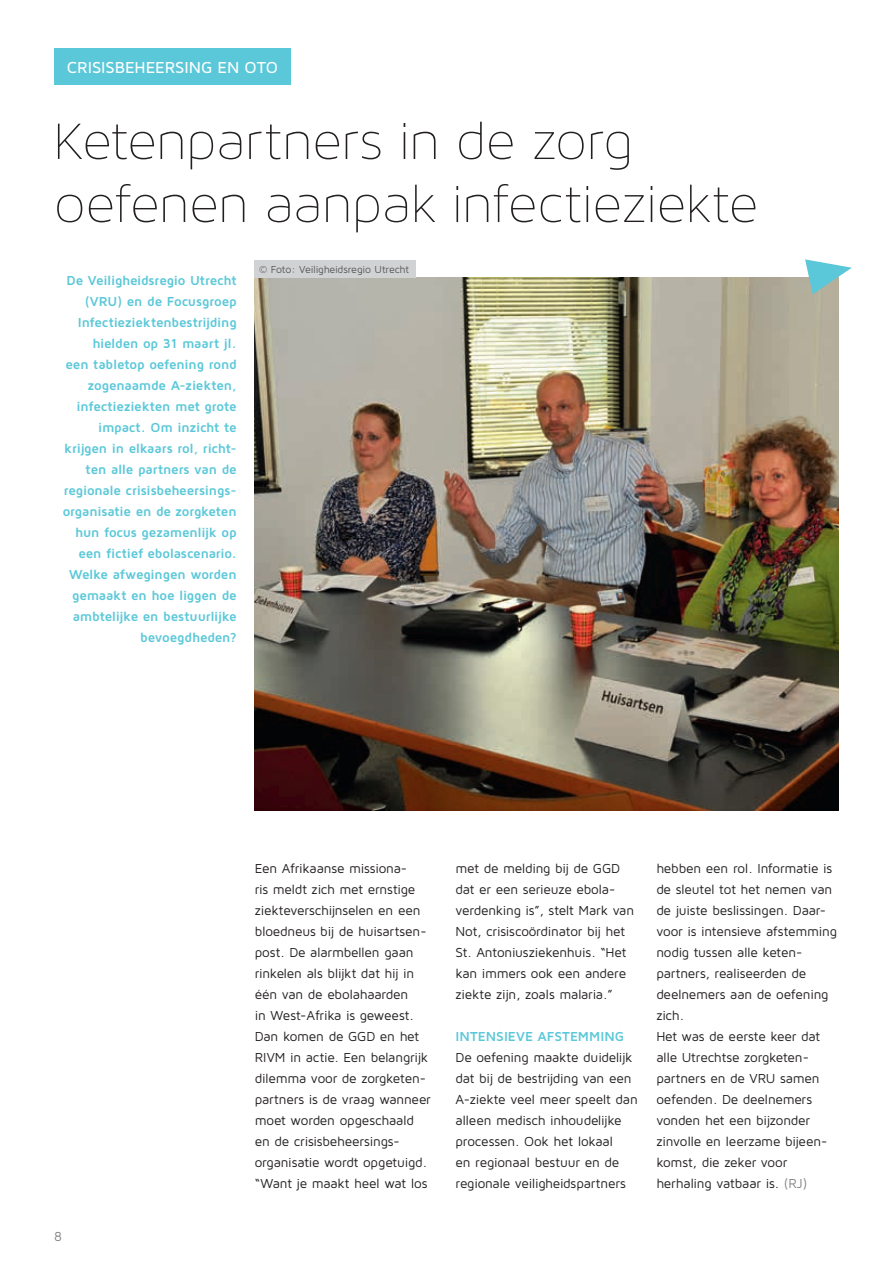
<style>
.page{position:relative;width:893px;height:1263px;background:#fff}
.page>*{position:absolute;margin:0;border:0;box-sizing:border-box;transform-origin:0 0}
.t1{font:57px/63px "Maven Pro Light 200";color:#231f20}
.t2{font:500 16.5px "Maven Pro";letter-spacing:-.005em;color:#fff}
.t3{font:13.5px/21px "Maven Pro";letter-spacing:-.015em;color:#231f20}
.t4{font:700 13.5px/21px "Maven Pro";letter-spacing:-.015em;color:#5bc8d9;text-align:right}
.t5{font:13.5px "Maven Pro";color:#808285}
.t6{font:10.5px "Maven Pro";letter-spacing:-.015em;color:#57585a}
.s1{color:#808285}
</style>
<div class="page">
<img style="left:255px;top:278px;width:584px;height:532px">
<div style="left:255px;top:260px;width:161px;height:18px;background:#d1d2d4"></div>
<div style="left:54px;top:48px;width:237px;height:37px;background:#5bc8d9"></div>
<svg style="left:805px;top:259px;width:47px;height:35px"></svg>
<p class="t2" style="left:67px;top:57px;width:213px">CRISISBEHEERSING EN OTO</p>
<h1 class="t1" style="left:54px;top:109px;width:705px">Ketenpartners in de zorg oefenen aanpak infectieziekte</h1>
<p class="t4" style="left:63px;top:269px;width:176px">De Veiligheidsregio Utrecht (VRU) en de Focusgroep<br>Infectieziektenbestrijding hielden op 31 maart jl.<br>een tabletop oefening rond zogenaamde A-ziekten, infectieziekten met grote impact. Om inzicht te krijgen in elkaars rol, richt&shy;ten alle partners van de regionale crisisbeheersings&shy;organisatie en de zorgketen hun focus gezamenlijk op een fictief ebolascenario.<br>Welke afwegingen worden gemaakt en hoe liggen de ambtelijke en bestuurlijke bevoegdheden?</p>
<p class="t6" style="left:259px;top:263px;width:152px">© Foto: Veiligheidsregio Utrecht</p>
<p class="t5" style="left:54px;top:1228px;width:9px">8</p>
<p class="t3" style="left:255px;top:857px;width:178px">Een Afrikaanse missiona-<br>ris meldt zich met ernstige ziekteverschijnselen en een bloedneus bij de huisartsen&shy;post. De alarmbellen gaan rinkelen als blijkt dat hij in één van de ebolahaarden<br>in West-Afrika is geweest.<br>Dan komen de GGD en het<br>RIVM in actie. Een belangrijk dilemma voor de zorgketen&shy;partners is de vraag wanneer moet worden opgeschaald en de crisisbeheersings&shy;organisatie wordt opgetuigd. “Want je maakt heel wat los</p>
<p class="t3" style="left:456px;top:857px;width:180px">met de melding bij de GGD dat er een serieuze ebola&shy;verdenking is”, stelt Mark van<br>Not, crisiscoördinator bij het<br>St. Antoniusziekenhuis. “Het kan immers ook een andere ziekte zijn, zoals malaria.”</p>
<p class="t4" style="left:456px;top:1025px;width:170px">INTENSIEVE AFSTEMMING</p>
<p class="t3" style="left:456px;top:1047px;width:184px">De oefening maakte duidelijk dat bij de bestrijding van een<br>A-ziekte veel meer speelt dan alleen medisch inhoudelijke processen. Ook het lokaal<br>en regionaal bestuur en de regionale veiligheidspartners</p>
<p class="t3" style="left:656px;top:858px;width:182px">hebben een rol. Informatie is de sleutel tot het nemen van de juiste beslissingen. Daar&shy;voor is intensieve afstemming nodig tussen alle keten&shy;partners, realiseerden de deelnemers aan de oefening zich.<br>Het was de eerste keer dat alle Utrechtse zorgketen&shy;partners en de VRU samen oefenden. De deelnemers vonden het een bijzonder zinvolle en leerzame bijeen&shy;komst, die zeker voor herhaling vatbaar is. <span class="s1">(RJ)</span></p>
</div>
